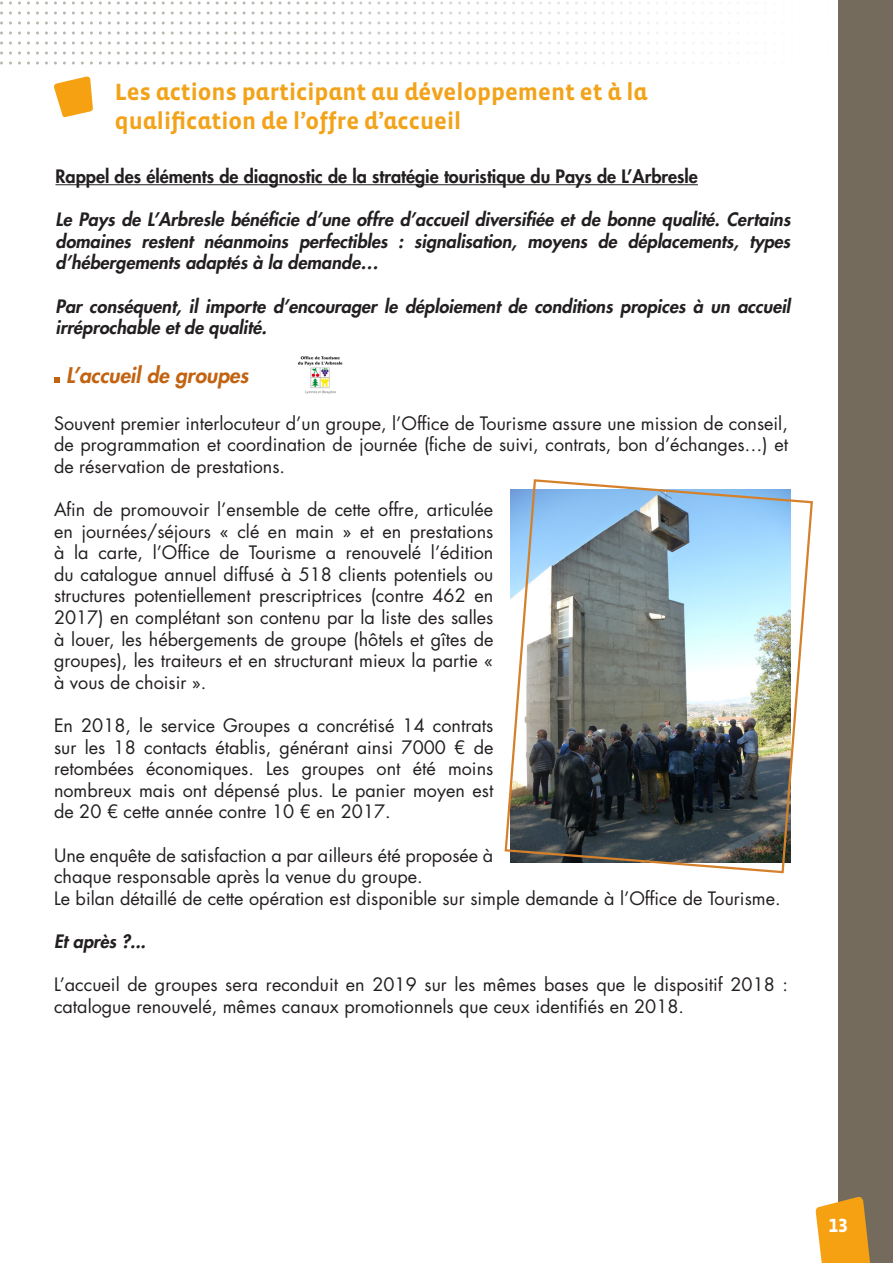
<style>
.page{position:relative;width:893px;height:1263px;background:#fff}
.page>*{position:absolute;margin:0;border:0;box-sizing:border-box;transform-origin:0 0}
.t1{font:700 24px/28.8px "Vista Sans Alt";color:#f2a31a}
.t2{font:italic 800 21px "Futura Std";color:#c26312}
.t3{font:700 19.5px "Vista Sans Alt";color:#fff}
.t4{font:18px/21.6px "Futura Std";color:#231f20;text-align:justify}
.t5{font:italic 800 18px/21.6px "Futura Std";color:#231f20;text-align:justify}
.t6{font:800 18px "Futura Std";color:#231f20}
</style>
<div class="page">
<img style="left:0;top:2px;width:839px;height:3px">
<img style="left:0;top:12px;width:839px;height:3px">
<img style="left:0;top:22px;width:839px;height:3px">
<img style="left:0;top:32px;width:839px;height:3px">
<img style="left:0;top:42px;width:839px;height:3px">
<img style="left:0;top:52px;width:839px;height:3px">
<img style="left:0;top:62px;width:839px;height:3px">
<div style="left:839px;top:0;width:54px;height:1263px;background:#756b5c"></div>
<svg style="left:815px;top:1196px;width:55px;height:67px"></svg>
<svg style="left:54px;top:76px;width:39px;height:42px"></svg>
<hr style="left:56px;top:184px;width:642px;height:1px;background:#231f20">
<img style="left:504px;top:479px;width:309px;height:395px">
<svg style="left:54px;top:377px;width:6px;height:5px"></svg>
<img style="left:297px;top:356px;width:46px;height:38px">
<p class="t1" style="left:115px;top:78px;width:534px">Les actions participant au développement et à la qualification de l’offre d’accueil</p>
<p class="t6" style="left:56px;top:165px;width:644px">Rappel des éléments de diagnostic de la stratégie touristique du Pays de L’Arbresle</p>
<p class="t5" style="left:56px;top:209px;width:736px">Le Pays de L’Arbresle bénéficie d’une offre d’accueil diversifiée et de bonne qualité. Certains domaines restent néanmoins perfectibles : signalisation, moyens de déplacements, types d’hébergements adaptés à la demande…</p>
<p class="t5" style="left:56px;top:295px;width:736px">Par conséquent, il importe d’encourager le déploiement de conditions propices à un accueil irréprochable et de qualité.</p>
<p class="t2" style="left:66px;top:361px;width:184px">L’accueil de groupes</p>
<p class="t4" style="left:54px;top:412px;width:736px">Souvent premier interlocuteur d’un groupe, l’Office de Tourisme assure une mission de conseil, de programmation et coordination de journée (fiche de suivi, contrats, bon d’échanges…) et de réservation de prestations.</p>
<p class="t4" style="left:54px;top:499px;width:441px">Afin de promouvoir l’ensemble de cette offre, articulée en journées/séjours « clé en main » et en prestations à la carte, l’Office de Tourisme a renouvelé l’édition du catalogue annuel diffusé à 518 clients potentiels ou structures potentiellement prescriptrices (contre 462 en 2017) en complétant son contenu par la liste des salles à louer, les hébergements de groupe (hôtels et gîtes de groupes), les traiteurs et en structurant mieux la partie « à vous de choisir ».</p>
<p class="t4" style="left:54px;top:715px;width:441px">En 2018, le service Groupes a concrétisé 14 contrats sur les 18 contacts établis, générant ainsi 7000 € de retombées économiques. Les groupes ont été moins nombreux mais ont dépensé plus. Le panier moyen est de 20 € cette année contre 10 € en 2017.</p>
<p class="t4" style="left:54px;top:844px;width:441px">Une enquête de satisfaction a par ailleurs été proposée à chaque responsable après la venue du groupe.</p>
<p class="t4" style="left:54px;top:887px;width:728px">Le bilan détaillé de cette opération est disponible sur simple demande à l’Office de Tourisme.</p>
<p class="t5" style="left:54px;top:931px;width:93px">Et après ?...</p>
<p class="t4" style="left:54px;top:974px;width:736px">L’accueil de groupes sera reconduit en 2019 sur les mêmes bases que le dispositif 2018 : catalogue renouvelé, mêmes canaux promotionnels que ceux identifiés en 2018.</p>
<p class="t3" style="left:828px;top:1215px;width:21px">13</p>
</div>
